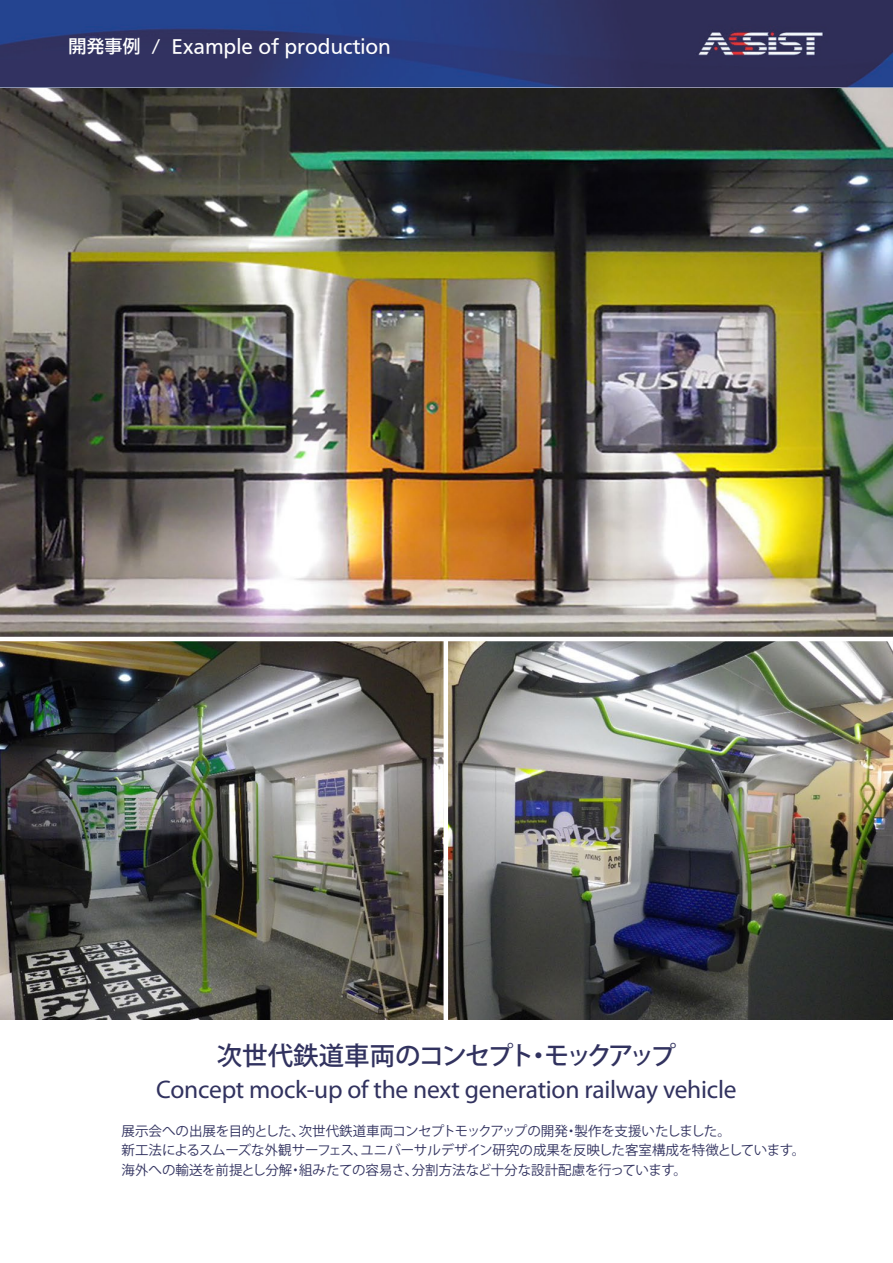
<style>
.page{position:relative;width:893px;height:1263px;background:#fff}
.page>*{position:absolute;margin:0;border:0;box-sizing:border-box;transform-origin:0 0}
.t1{font:25.5px "Myriad Pro";letter-spacing:-.01em;color:#31325f}
.t2{font:500 25.5px "Koz Go Pro";letter-spacing:-.08em;color:#31325f}
.t3{font:500 18px "Iwa UD Go Hon Pro";color:#fff}
.t4{font:13.5px/19.5px "Koz Go Pro";letter-spacing:-.02em;color:#31325f}
</style>
<div class="page">
<img style="left:0;top:0;width:893px;height:89px">
<img style="left:0;top:89px;width:893px;height:931px">
<hr style="left:0;top:637px;width:893px;height:4px;background:#fff">
<hr style="left:444px;top:639px;width:4px;height:388px;background:#fff">
<h2 class="t3" style="left:69px;top:33px;width:342px">開発事例 / Example of production　</h2>
<h1 class="t2" style="left:217px;top:1039px;width:461px">次世代鉄道車両のコンセプト・モックアップ</h1>
<h1 class="t1" style="left:156px;top:1073px;width:582px">Concept mock-up of the next generation railway vehicle</h1>
<p class="t4" style="left:122px;top:1121px;width:685px">展示会への出展を目的とした、次世代鉄道車両コンセプトモックアップの開発・製作を支援いたしました。<br>新工法によるスムーズな外観サーフェス、ユニバーサルデザイン研究の成果を反映した客室構成を特徴としています。海外への輸送を前提とし分解・組みたての容易さ、分割方法など十分な設計配慮を行っています。</p>
</div>
